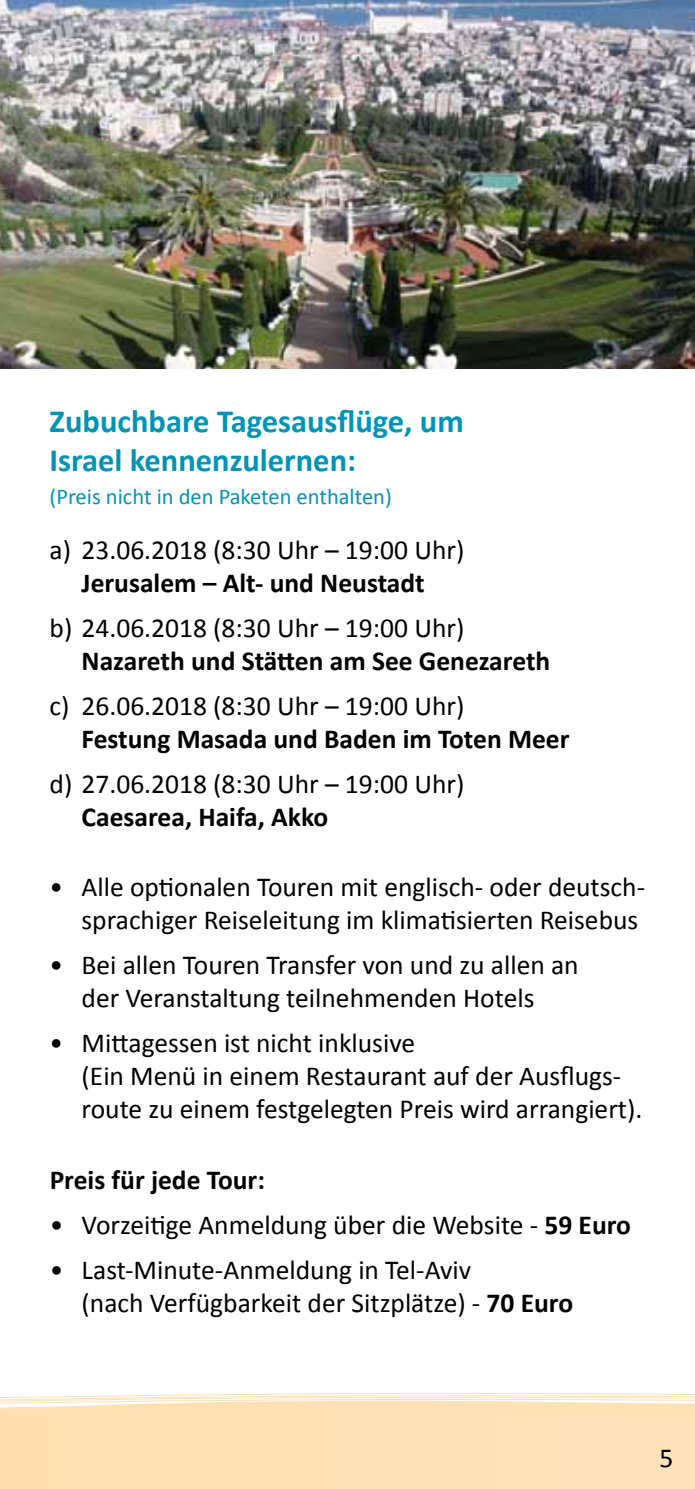
<style>
.page{position:relative;width:695px;height:1489px;background:#fff}
.page>*{position:absolute;margin:0;border:0;box-sizing:border-box;transform-origin:0 0}
.t1{font:700 32.5px/39px "Calibri";color:#0093b6}
.t2{font:27.5px/33px "Calibri";color:#000}
.t3{font:700 27.5px "Calibri";color:#000}
.t4{font:22.5px "Calibri";color:#0093b6}
.s1{font-weight:700}
</style>
<div class="page">
<div style="left:0;top:1467px;width:694px;height:21px;background:#fee1b4"></div>
<div style="left:0;top:1448px;width:694px;height:19px;background:#fee1b4"></div>
<svg style="left:0;top:1393px;width:694px;height:55px;background:#fee3bb"></svg>
<img style="left:0;top:0;width:694px;height:369px">
<p class="t1" style="left:50px;top:400px;width:415px">Zubuchbare Tagesausflüge, um<br>Israel kennenzulernen:</p>
<p class="t4" style="left:50px;top:482px;width:344px">(Preis nicht in den Paketen enthalten)</p>
<p class="t2" style="left:50px;top:531px;width:416px">a) 23.06.2018 (8:30 Uhr – 19:00 Uhr)</p>
<p class="t3" style="left:82px;top:565px;width:345px">Jerusalem – Alt- und Neustadt</p>
<p class="t2" style="left:50px;top:609px;width:416px">b) 24.06.2018 (8:30 Uhr – 19:00 Uhr)</p>
<p class="t3" style="left:82px;top:643px;width:470px">Nazareth und Stätten am See Genezareth</p>
<p class="t2" style="left:50px;top:687px;width:416px">c) 26.06.2018 (8:30 Uhr – 19:00 Uhr)</p>
<p class="t3" style="left:82px;top:721px;width:489px">Festung Masada und Baden im Toten Meer</p>
<p class="t2" style="left:50px;top:765px;width:416px">d) 27.06.2018 (8:30 Uhr – 19:00 Uhr)</p>
<p class="t3" style="left:82px;top:799px;width:248px">Caesarea, Haifa, Akko</p>
<p class="t2" style="left:50px;top:869px;width:597px;text-align:right">• Alle optionalen Touren mit englisch- oder deutsch&shy;sprachiger Reiseleitung im klimatisierten Reisebus</p>
<p class="t2" style="left:50px;top:947px;width:530px;text-align:center">• Bei allen Touren Transfer von und zu allen an der Veranstaltung teilnehmenden Hotels</p>
<p class="t2" style="left:82px;top:1025px;width:562px;text-indent:-32px">• Mittagessen ist nicht inklusive<br>(Ein Menü in einem Restaurant auf der Ausflugs&shy;route zu einem festgelegten Preis wird arrangiert).</p>
<p class="t3" style="left:50px;top:1162px;width:217px">Preis für jede Tour:</p>
<p class="t2" style="left:50px;top:1206px;width:582px">• Vorzeitige Anmeldung über die Website - <span class="s1">59 Euro</span></p>
<p class="t2" style="left:82px;top:1251px;width:493px;text-indent:-32px">• Last-Minute-Anmeldung in Tel-Aviv<br>(nach Verfügbarkeit der Sitzplätze) - <span class="s1">70 Euro</span></p>
<p class="t2" style="left:659px;top:1439px;width:15px">5</p>
</div>
